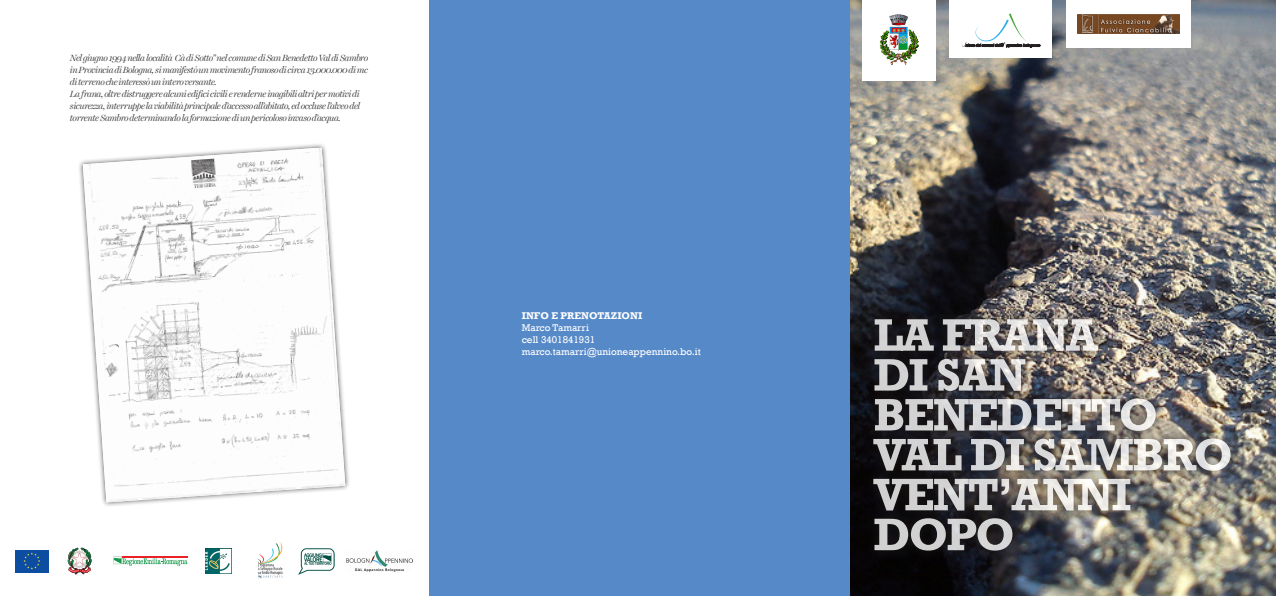
<style>
.page{position:relative;width:1276px;height:596px;background:#fff}
.page>*{position:absolute;margin:0;border:0;box-sizing:border-box;transform-origin:0 0}
.t1{font:10px "Rockwell";color:#fff}
.t2{font:700 10px "Rockwell";color:#fff}
.t3{font:italic 300 9px/12px "Harriet Display";letter-spacing:-.04em;color:#231f20;text-align:justify}
</style>
<div class="page">
<div style="left:429px;top:0;width:421px;height:595px;background:#5689c7"></div>
<img style="left:850px;top:0;width:426px;height:595px">
<div style="left:78px;top:142px;width:272px;height:365px;background:#231f20;opacity:.75"></div>
<img style="left:83px;top:147px;width:262px;height:355px">
<img style="left:861px;top:306px;width:381px;height:256px">
<svg style="left:874px;top:518px;width:138px;height:32px;background:#7b7a7c"></svg>
<svg style="left:873px;top:478px;width:257px;height:32px;background:#979492"></svg>
<svg style="left:873px;top:438px;width:357px;height:32px;background:#999797"></svg>
<svg style="left:875px;top:398px;width:280px;height:32px;background:#979697"></svg>
<svg style="left:874px;top:358px;width:151px;height:33px;background:#878587"></svg>
<svg style="left:874px;top:319px;width:224px;height:31px;background:#959293"></svg>
<div style="left:862px;top:0;width:73px;height:81px;background:#fff"></div>
<img style="left:879px;top:15px;width:39px;height:50px">
<div style="left:950px;top:0;width:102px;height:58px;background:#fff"></div>
<svg style="left:962px;top:13px;width:78px;height:34px"></svg>
<svg style="left:68px;top:547px;width:24px;height:27px"></svg>
<svg style="left:114px;top:556px;width:73px;height:9px"></svg>
<div style="left:15px;top:549px;width:33px;height:23px;background:#0d4da1"></div>
<svg style="left:23px;top:552px;width:17px;height:17px"></svg>
<img style="left:258px;top:542px;width:25px;height:37px">
<img style="left:298px;top:548px;width:36px;height:26px">
<img style="left:206px;top:548px;width:25px;height:25px">
<img style="left:346px;top:550px;width:67px;height:21px">
<div style="left:1066px;top:0;width:125px;height:47px;background:#fff"></div>
<img style="left:1077px;top:15px;width:102px;height:19px">
<p class="t3" style="left:70px;top:52px;width:300px">Nel giugno 1994 nella località Cà di Sotto” nel comune di San Benedetto Val di Sambro in Provincia di Bologna, si manifestò un movimento franoso di circa 13.000.000 di mc di terreno che interessò un intero versante.</p>
<p class="t3" style="left:70px;top:88px;width:292px">La frana, oltre distruggere alcuni edifici civili e renderne inagibili altri per motivi di sicurezza, interruppe la viabilità principale d’accesso all’abitato, ed occluse l’alveo del torrente Sambro determinando la formazione di un pericoloso invaso d’acqua.</p>
<p class="t2" style="left:522px;top:309px;width:122px">INFO E PRENOTAZIONI</p>
<p class="t1" style="left:522px;top:322px;width:69px">Marco Tamarri</p>
<p class="t1" style="left:522px;top:334px;width:75px">cell 3401841931</p>
<p class="t1" style="left:522px;top:346px;width:180px">marco.tamarri@unioneappennino.bo.it</p>
</div>
